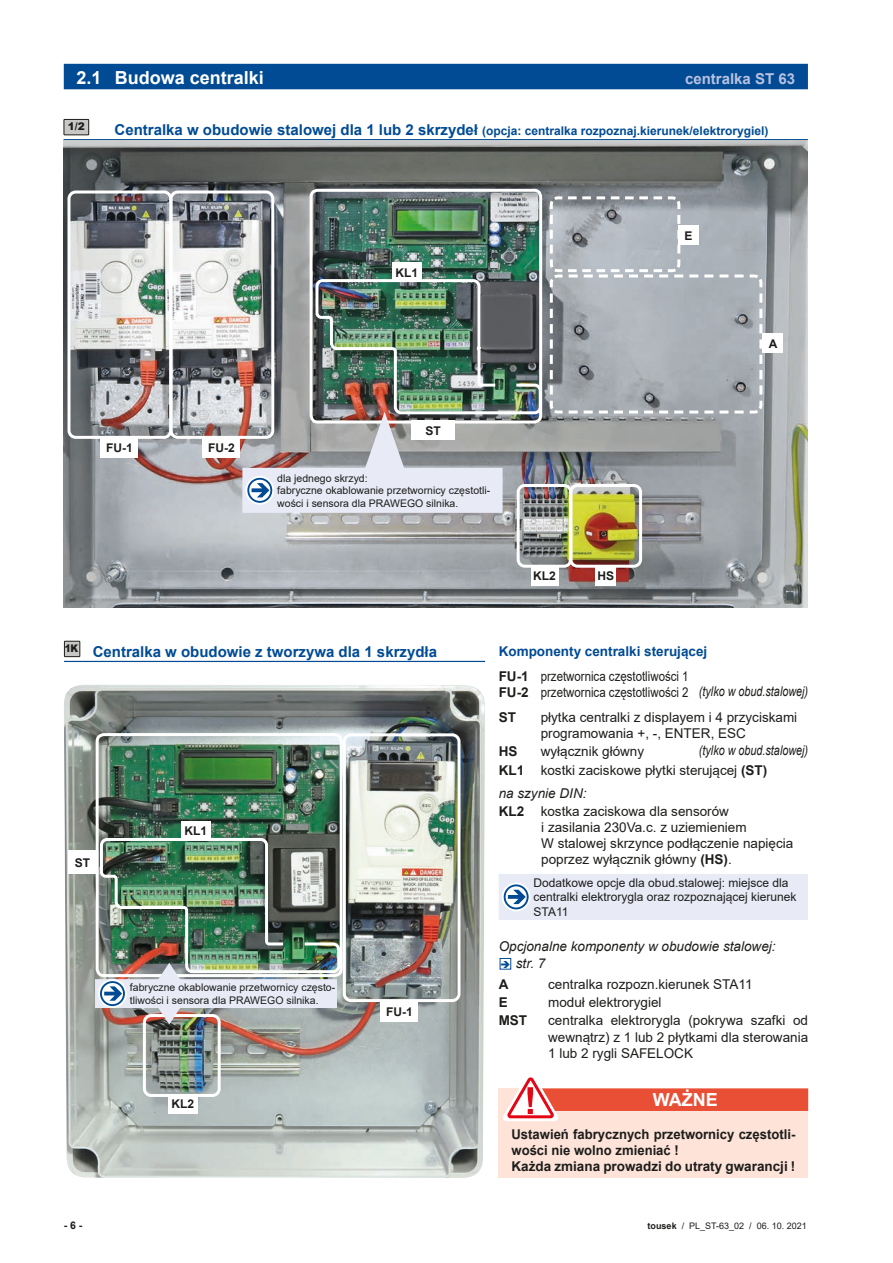
<style>
.page{position:relative;width:893px;height:1263px;background:#fff}
.page>*{position:absolute;margin:0;border:0;box-sizing:border-box;transform-origin:0 0}
.t1{font:700 18px "Arial";color:#fff}
.t2{font:700 15px "Arial";color:#004b94}
.t3{font:700 15px "Arial";color:#b9c1e0}
.t4{font:13.5px/16.2px "Arial";color:#1d1d1b}
.t5{font:700 13.5px/16.2px "Arial";color:#1d1d1b}
.t6{font:700 13.5px/24.8px "Arial";color:#004b94}
.t7{font:13.5px/24.8px "Arial";color:#1d1d1b;scale:.85 1}
.t8{font:italic 13.5px/20.4px "Arial";color:#1d1d1b}
.t9{font:12px/14.4px "Arial";color:#1d1d1b}
.t10{font:700 12px "Arial";color:#004b94}
.t11{font:700 12px "Arial";color:#1d1d1b}
.t12{font:10.5px/12.6px "Arial";color:#1d1d1b}
.t13{font:700 10.5px "Arial";color:#1d1d1b}
.t14{font:900 10.5px "Arial";color:#1d1d1b}
.t15{font:9px "Arial";color:#1d1d1b}
.s1{font-size:15px}
.s2{color:#1d1d1b}
.s3{font-weight:400;color:#1d1d1b}
.s4{font-weight:700}
.s5{font-style:italic}
.s6{color:#004b94}
.s7{font-weight:700;font-style:normal}
</style>
<div class="page">
<hr style="left:64px;top:661px;width:421px;height:1px;background:#004b94">
<div style="left:64px;top:641px;width:16px;height:16px;background:#c7c7c6"></div>
<div style="left:64px;top:641px;width:16px;height:16px;border:1px solid #1d1d1b"></div>
<div style="left:499px;top:874px;width:309px;height:46px;background:#e8eaf6"></div>
<div style="left:499px;top:957px;width:13px;height:13px;background:#fff;border:1px solid #fff"></div>
<div style="left:500px;top:958px;width:11px;height:12px;border:1px solid #004b94"></div>
<div style="left:499px;top:1088px;width:309px;height:90px;background:#fde3d8"></div>
<div style="left:520px;top:1088px;width:288px;height:23px;background:#e94f35"></div>
<svg style="left:503px;top:1077px;width:57px;height:44px"></svg>
<img style="left:64px;top:685px;width:421px;height:493px">
<div style="left:343px;top:733px;width:117px;height:269px;border:3px solid #fff;border-radius:7px"></div>
<div style="left:381px;top:1002px;width:37px;height:20px;background:#fff"></div>
<div style="left:96px;top:733px;width:247px;height:244px;border:3px solid #fff;border-radius:7px"></div>
<div style="left:68px;top:851px;width:29px;height:23px;background:#fff"></div>
<div style="left:181px;top:821px;width:30px;height:20px;background:#fff"></div>
<div style="left:168px;top:1094px;width:30px;height:20px;background:#fff"></div>
<div style="left:143px;top:1014px;width:78px;height:83px;border:3px solid #fff;border-radius:7px"></div>
<img style="left:95px;top:836px;width:247px;height:188px">
<hr style="left:64px;top:139px;width:744px;height:1px;background:#004b94">
<div style="left:64px;top:119px;width:25px;height:16px;background:#c7c7c6"></div>
<div style="left:64px;top:119px;width:25px;height:16px;border:1px solid #1d1d1b"></div>
<div style="left:64px;top:64px;width:744px;height:25px;background:#004b94"></div>
<img style="left:64px;top:141px;width:744px;height:466px">
<div style="left:68px;top:190px;width:104px;height:249px;border:3px solid #fff;border-radius:7px"></div>
<div style="left:101px;top:438px;width:37px;height:20px;background:#fff"></div>
<div style="left:170px;top:190px;width:104px;height:249px;border:3px solid #fff;border-radius:7px"></div>
<div style="left:203px;top:438px;width:37px;height:20px;background:#fff"></div>
<div style="left:762px;top:334px;width:21px;height:19px;background:#fff"></div>
<div style="left:517px;top:484px;width:55px;height:84px;border:3px solid #fff;border-radius:7px"></div>
<div style="left:531px;top:566px;width:27px;height:19px;background:#fff"></div>
<img style="left:242px;top:195px;width:522px;height:318px">
<div style="left:595px;top:566px;width:21px;height:19px;background:#fff"></div>
<div style="left:569px;top:484px;width:73px;height:84px;border:3px solid #fff;border-radius:7px"></div>
<h1 class="t1" style="left:77px;top:65px;width:189px">2.1 Budowa centralki</h1>
<p class="t3" style="left:685px;top:68px;width:112px">centralka ST 63</p>
<p class="t14" style="left:68px;top:119px;width:18px">1/2</p>
<p class="t10" style="left:115px;top:123px;width:655px"><span class="s1">Centralka w obudowie stalowej dla 1 lub 2 skrzydeł</span> (opcja: centralka rozpoznaj.kierunek/elektrorygiel)</p>
<p class="t11" style="left:395px;top:264px;width:24px">KL1</p>
<p class="t11" style="left:106px;top:440px;width:28px">FU-1</p>
<p class="t11" style="left:208px;top:440px;width:28px">FU-2</p>
<p class="t11" style="left:426px;top:422px;width:17px">ST</p>
<p class="t12" style="left:277px;top:471px;width:215px">dla jednego skrzyd:<br>fabryczne okablowanie przetwornicy częstotli&shy;wości i sensora dla PRAWEGO silnika.</p>
<p class="t11" style="left:533px;top:568px;width:24px">KL2</p>
<p class="t11" style="left:597px;top:568px;width:18px">HS</p>
<p class="t11" style="left:685px;top:227px;width:10px">E</p>
<p class="t11" style="left:769px;top:335px;width:10px">A</p>
<p class="t2" style="left:65px;top:641px;width:374px"><sup>1K</sup> Centralka w obudowie z tworzywa dla 1 skrzydła</p>
<p class="t6" style="left:499px;top:639px;width:210px">Komponenty centralki sterującej<br><span class="s2">FU-1</span> <span class="s3">przetwornica częstotliwości 1</span></p>
<p class="t7" style="left:499px;top:680px;width:366px"><span class="s4">FU-2</span> przetwornica częstotliwości 2 <span class="s5">(tylko w obud.stalowej)<br></span><span class="s4">ST</span></p>
<p class="t4" style="left:541px;top:709px;width:258px">płytka centralki z displayem i 4 przyciskami programowania +, -, ENTER, ESC</p>
<p class="t11" style="left:75px;top:854px;width:17px">ST</p>
<p class="t11" style="left:184px;top:823px;width:24px">KL1</p>
<p class="t12" style="left:130px;top:981px;width:207px">fabryczne okablowanie przetwornicy często&shy;tliwości i sensora dla PRAWEGO silnika.</p>
<p class="t11" style="left:171px;top:1096px;width:24px">KL2</p>
<p class="t11" style="left:386px;top:1004px;width:28px">FU-1</p>
<p class="t4" style="left:499px;top:740px;width:311px;line-height:19.8px;text-indent:200px"><span class="s5">(tylko w obud.stalowej)<br></span><span class="s4">KL1</span> kostki zaciskowe płytki sterującej <span class="s4">(ST)</span></p>
<p class="t4" style="left:499px;top:784px;width:232px;line-height:17.7px"><span class="s5">na szynie DIN:<br></span><span class="s4">KL2</span> kostka zaciskowa dla sensorów</p>
<p class="t4" style="left:541px;top:819px;width:254px">i zasilania 230Va.c. z uziemieniem<br>W stalowej skrzynce podłączenie napięcia poprzez wyłącznik główny <span class="s4">(HS)</span>.</p>
<p class="t9" style="left:534px;top:875px;width:264px">Dodatkowe opcje dla obud.stalowej: miejsce dla centralki elektrorygla oraz rozpoznającej kierunek<br>STA11</p>
<p class="t8" style="left:499px;top:936px;width:278px">Opcjonalne komponenty w obudowie stalowej:</p>
<p class="t8" style="left:499px;top:953px;width:48px"><span class="s6">➔</span> str. 7<br><span class="s7">A</span></p>
<p class="t5" style="left:499px;top:744px;width:20px">HS</p>
<p class="t4" style="left:541px;top:743px;width:105px">wyłącznik główny</p>
<p class="t4" style="left:548px;top:976px;width:206px">centralka rozpozn.kierunek STA11</p>
<p class="t5" style="left:499px;top:994px;width:11px">E</p>
<p class="t4" style="left:548px;top:994px;width:115px">moduł elektrorygiel</p>
<p class="t5" style="left:499px;top:1013px;width:30px">MST</p>
<p class="t4" style="left:548px;top:1012px;width:261px;text-align:justify">centralka elektrorygla (pokrywa szafki od wewnątrz) z 1 lub 2 płytkami dla sterowania 1 lub 2 rygli SAFELOCK</p>
<h1 class="t1" style="left:653px;top:1087px;width:66px">WAŻNE</h1>
<p class="t5" style="left:511px;top:1126px;width:285px">Ustawień fabrycznych przetwornicy częstotli&shy;wości nie wolno zmieniać !<br>Każda zmiana prowadzi do utraty gwarancji !</p>
<p class="t13" style="left:64px;top:1218px;width:20px">- 6 -</p>
<p class="t15" style="left:648px;top:1219px;width:161px"><span class="s4">tousek</span> / PL_ST-63_02 / 06. 10. 2021</p>
</div>
